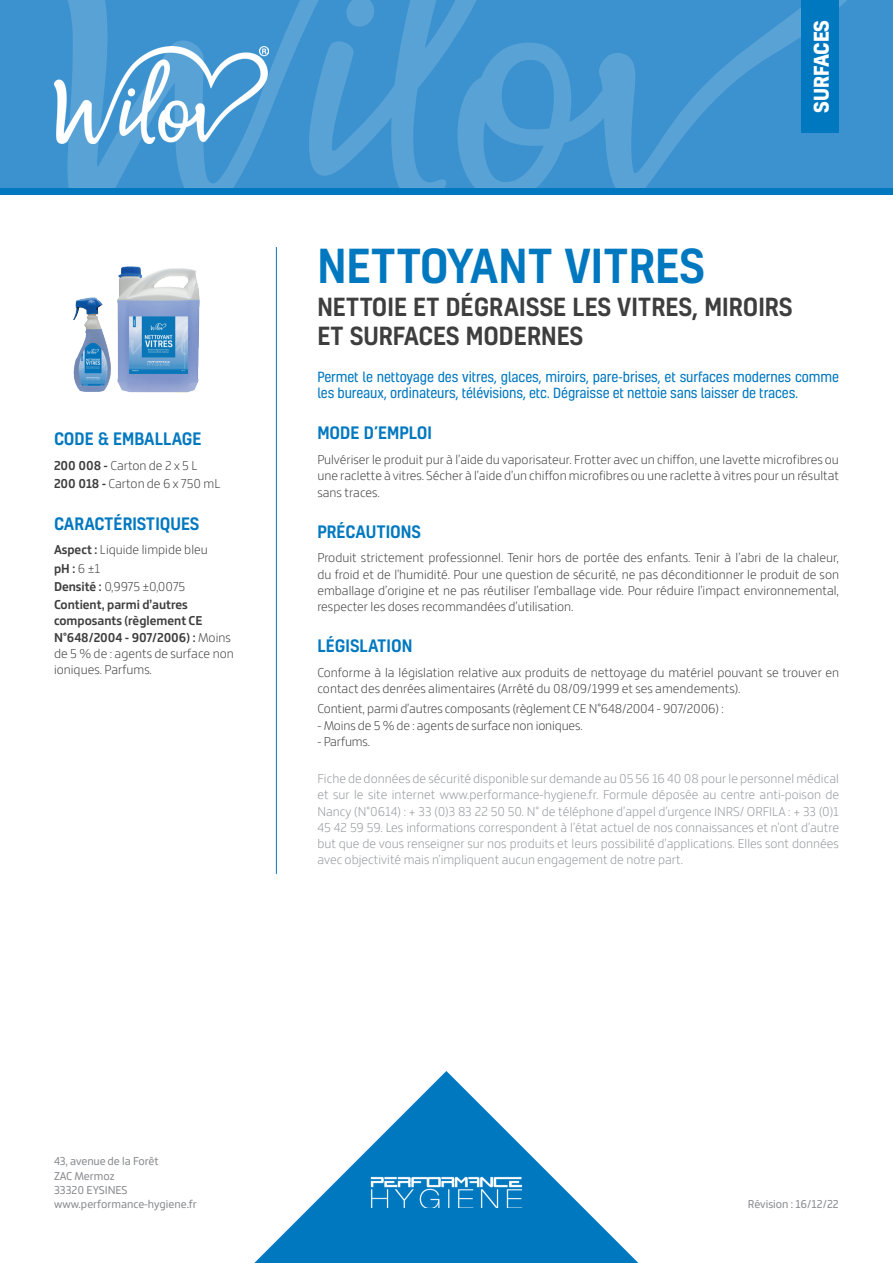
<style>
.page{position:relative;width:893px;height:1263px;background:#fff}
.page>*{position:absolute;margin:0;border:0;box-sizing:border-box;transform-origin:0 0}
.t1{font:500 45px "Kelson";color:#0078c0}
.t2{font:500 24px/28.8px "Kelson";color:#3e3e3f}
.t3{font:700 19.5px "Kelson";color:#fff}
.t4{font:500 16.5px "Kelson";color:#0078c0}
.t5{font:200 13.5px/16.2px "Bronkoh";color:#3e3e3f}
.t6{font:200 13.5px/16.2px "Bronkoh";color:#949699;text-align:justify}
.t7{font:13.5px/16.2px "Kelson";letter-spacing:-.01em;color:#0078c0}
.t8{font:700 13.5px/18.3px "Bronkoh";color:#3e3e3f}
.t9{font:12px/14.4px "Bronkoh";color:#8a8c8f}
.s1{font-weight:700}
.s2{font-weight:200}
</style>
<div class="page">
<svg style="left:254px;top:1071px;width:385px;height:192px"></svg>
<div style="left:0;top:0;width:893px;height:191px;background:#3c92cf"></div>
<svg style="left:59px;top:0;width:788px;height:188px"></svg>
<svg style="left:308px;top:0;width:194px;height:188px"></svg>
<div style="left:0;top:188px;width:893px;height:7px;background:#0078c0"></div>
<img style="left:54px;top:47px;width:215px;height:96px">
<img style="left:369px;top:1176px;width:155px;height:32px">
<div style="left:801px;top:0;width:38px;height:133px;background:#0078c0"></div>
<img style="left:117px;top:266px;width:83px;height:127px">
<img style="left:73px;top:297px;width:38px;height:95px">
<hr style="left:276px;top:247px;width:1px;height:627px;background:#0078c0">
<p class="t4" style="left:54px;top:428px;width:149px">CODE &amp; EMBALLAGE</p>
<p class="t5" style="left:54px;top:457px;width:168px;line-height:18.3px"><span class="s1">200 008 -</span> Carton de 2 x 5 L<br><span class="s1">200 018 -</span> Carton de 6 x 750 mL</p>
<p class="t4" style="left:54px;top:512px;width:147px">CARACTÉRISTIQUES</p>
<p class="t8" style="left:54px;top:541px;width:155px">Aspect : <span class="s2">Liquide limpide bleu </span>pH : <span class="s2">6 ±1<br></span>Densité : <span class="s2">0,9975 ±0,0075<br></span>Contient, parmi d’autres</p>
<p class="t5" style="left:54px;top:613px;width:181px"><span class="s1">composants (règlement CE<br>N°648/2004 - 907/2006) :</span> Moins de 5 % de : agents de surface non ioniques. Parfums.</p>
<h3 class="t3" style="left:807px;top:113px;width:94px;rotate:-90deg">SURFACES</h3>
<h1 class="t1" style="left:317px;top:235px;width:389px">NETTOYANT VITRES</h1>
<h2 class="t2" style="left:317px;top:292px;width:476px">NETTOIE ET DÉGRAISSE LES VITRES, MIROIRS<br>ET SURFACES MODERNES</h2>
<p class="t7" style="left:317px;top:369px;width:523px">Permet le nettoyage des vitres, glaces, miroirs, pare-brises, et surfaces modernes comme les bureaux, ordinateurs, télévisions, etc. Dégraisse et nettoie sans laisser de traces.</p>
<p class="t4" style="left:317px;top:422px;width:116px">MODE D’EMPLOI</p>
<p class="t5" style="left:317px;top:452px;width:523px;text-align:justify">Pulvériser le produit pur à l’aide du vaporisateur. Frotter avec un chiffon, une lavette microfibres ou une raclette à vitres. Sécher à l’aide d’un chiffon microfibres ou une raclette à vitres pour un résultat sans traces.</p>
<p class="t4" style="left:317px;top:520px;width:105px">PRÉCAUTIONS</p>
<p class="t5" style="left:317px;top:550px;width:523px;text-align:justify">Produit strictement professionnel. Tenir hors de portée des enfants. Tenir à l’abri de la chaleur, du froid et de l’humidité. Pour une question de sécurité, ne pas déconditionner le produit de son emballage d’origine et ne pas réutiliser l’emballage vide. Pour réduire l’impact environnemental, respecter les doses recommandées d’utilisation.</p>
<p class="t4" style="left:317px;top:634px;width:97px">LÉGISLATION</p>
<p class="t5" style="left:317px;top:664px;width:523px">Conforme à la législation relative aux produits de nettoyage du matériel pouvant se trouver en contact des denrées alimentaires (Arrêté du 08/09/1999 et ses amendements).</p>
<p class="t5" style="left:317px;top:701px;width:408px">Contient, parmi d’autres composants (règlement CE N°648/2004 - 907/2006) :</p>
<p class="t5" style="left:317px;top:717px;width:267px">- Moins de 5 % de : agents de surface non ioniques.</p>
<p class="t5" style="left:317px;top:734px;width:54px">- Parfums.</p>
<p class="t6" style="left:317px;top:771px;width:523px">Fiche de données de sécurité disponible sur demande au 05 56 16 40 08 pour le personnel médical et sur le site internet www.performance-hygiene.fr. Formule déposée au centre anti-poison de Nancy (N°0614) : + 33 (0)3 83 22 50 50. N° de téléphone d’appel d’urgence INRS/ ORFILA : + 33 (0)1<br>45 42 59 59. Les informations correspondent à l’état actuel de nos connaissances et n’ont d’autre but que de vous renseigner sur nos produits et leurs possibilité d’applications. Elles sont données avec objectivité mais n’impliquent aucun engagement de notre part.</p>
<p class="t9" style="left:54px;top:1154px;width:144px">43, avenue de la Forêt<br>ZAC Mermoz<br>33320 EYSINES www.performance-hygiene.fr</p>
<p class="t9" style="left:748px;top:1198px;width:93px">Révision : 16/12/22</p>
</div>
